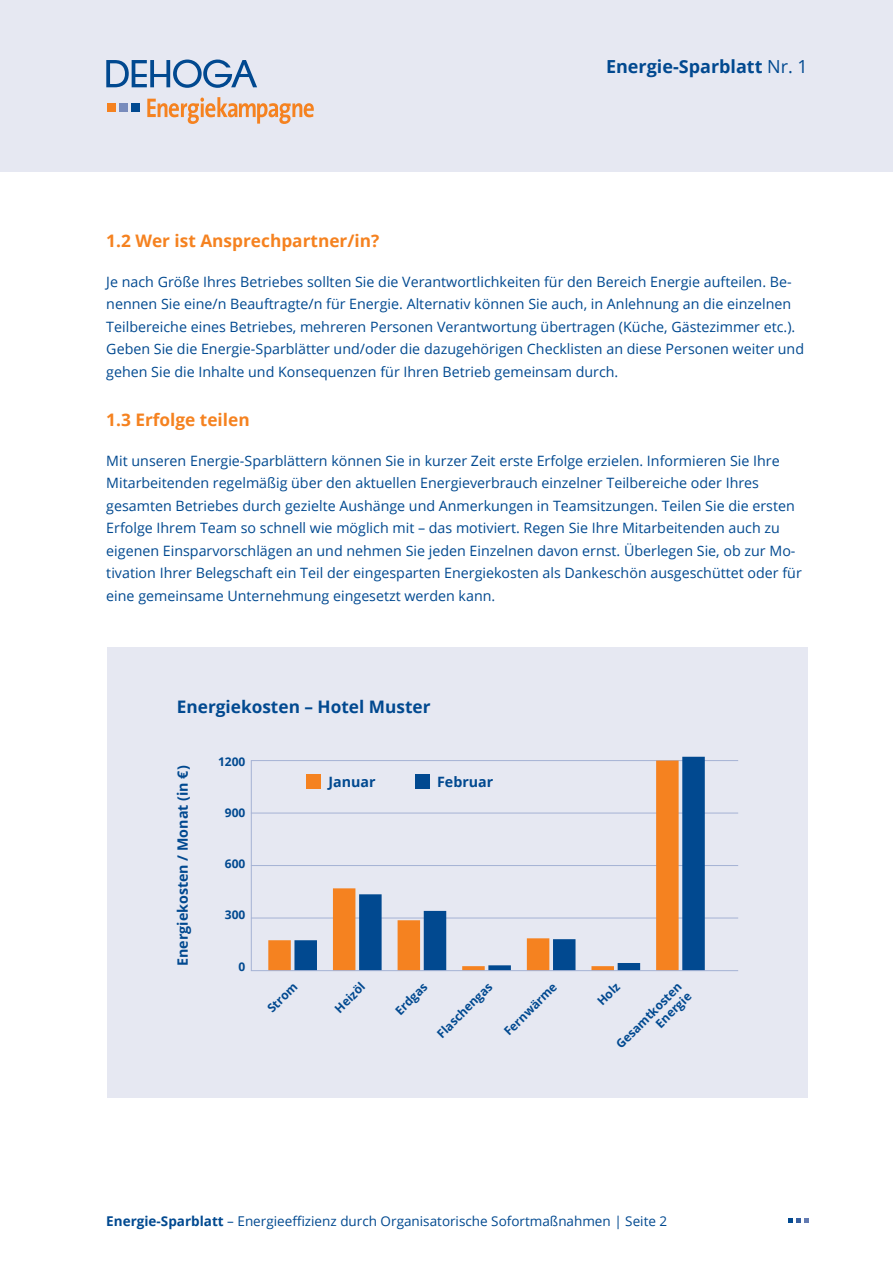
<style>
.page{position:relative;width:893px;height:1263px;background:#fff}
.page>*{position:absolute;margin:0;border:0;box-sizing:border-box;transform-origin:0 0}
.t1{font:700 18px "Open Sans";color:#014990}
.Headline_3{font:700 17.25px "Open Sans";color:#f58220}
.t2{font:700 17.25px "Open Sans";color:#014990}
.Fliesstext{font:14.25px/22.5px "Open Sans";color:#014990}
.t3{font:700 14.25px "Open Sans";color:#014990}
.t4{font:13.5px "Open Sans";color:#014990}
.t5{font:700 12px/13.5px "Open Sans";color:#014990;text-align:right}
.s1{font-weight:400}
.s2{font-weight:700}
</style>
<div class="page">
<div style="left:0;top:0;width:893px;height:171px;background:#e6e8f2"></div>
<svg style="left:106px;top:60px;width:151px;height:28px"></svg>
<div style="left:132px;top:103px;width:8px;height:8px;background:#014990"></div>
<div style="left:119px;top:103px;width:8px;height:8px;background:#788bbc"></div>
<div style="left:107px;top:103px;width:8px;height:8px;background:#f58220"></div>
<svg style="left:147px;top:97px;width:167px;height:27px"></svg>
<svg style="left:788px;top:1218px;width:20px;height:4px"></svg>
<div style="left:107px;top:647px;width:701px;height:451px;background:#e6e8f2"></div>
<svg style="left:251px;top:760px;width:488px;height:211px"></svg>
<p class="t1" style="left:606px;top:54px;width:203px">Energie-Sparblatt <span class="s1">Nr. 1</span></p>
<p class="Headline_3" style="left:106px;top:229px;width:275px">1.2 Wer ist Ansprechpartner/in?</p>
<p class="Fliesstext" style="left:106px;top:270px;width:699px">Je nach Größe Ihres Betriebes sollten Sie die Verantwortlichkeiten für den Bereich Energie aufteilen. Be&shy;nennen Sie eine/n Beauftragte/n für Energie. Alternativ können Sie auch, in Anlehnung an die einzelnen Teilbereiche eines Betriebes, mehreren Personen Verantwortung übertragen (Küche, Gästezimmer etc.).<br>Geben Sie die Energie-Sparblätter und/oder die dazugehörigen Checklisten an diese Personen weiter und gehen Sie die Inhalte und Konsequenzen für Ihren Betrieb gemeinsam durch.</p>
<p class="Headline_3" style="left:106px;top:408px;width:145px">1.3 Erfolge teilen</p>
<p class="Fliesstext" style="left:106px;top:449px;width:697px">Mit unseren Energie-Sparblättern können Sie in kurzer Zeit erste Erfolge erzielen. Informieren Sie Ihre Mitarbeitenden regelmäßig über den aktuellen Energieverbrauch einzelner Teilbereiche oder Ihres gesamten Betriebes durch gezielte Aushänge und Anmerkungen in Teamsitzungen. Teilen Sie die ersten Erfolge Ihrem Team so schnell wie möglich mit – das motiviert. Regen Sie Ihre Mitarbeitenden auch zu eigenen Einsparvorschlägen an und nehmen Sie jeden Einzelnen davon ernst. Überlegen Sie, ob zur Mo&shy;tivation Ihrer Belegschaft ein Teil der eingesparten Energiekosten als Dankeschön ausgeschüttet oder für eine gemeinsame Unternehmung eingesetzt werden kann.</p>
<p class="t2" style="left:177px;top:694px;width:255px">Energiekosten – Hotel Muster</p>
<p class="t3" style="left:172px;top:966px;width:202px;rotate:-90deg">Energiekosten / Monat (in €)</p>
<p class="t5" style="left:218px;top:754px;width:29px">1200</p>
<p class="t5" style="left:225px;top:805px;width:22px">900</p>
<p class="t5" style="left:225px;top:857px;width:22px">600</p>
<p class="t5" style="left:225px;top:908px;width:22px">300</p>
<p class="t5" style="left:239px;top:959px;width:8px">0</p>
<p class="t5" style="left:264px;top:1005px;width:38px;rotate:-45deg">Strom</p>
<p class="t3" style="left:329px;top:772px;width:49px">Januar</p>
<p class="t3" style="left:437px;top:772px;width:58px">Februar</p>
<p class="t5" style="left:332px;top:1005px;width:38px;rotate:-45deg">Heizöl</p>
<p class="t5" style="left:392px;top:1008px;width:41px;rotate:-45deg">Erdgas</p>
<p class="t5" style="left:434px;top:1031px;width:74px;rotate:-45deg">Flaschengas</p>
<p class="t5" style="left:501px;top:1028px;width:70px;rotate:-45deg">Fernwärme</p>
<p class="t5" style="left:594px;top:998px;width:28px;rotate:-45deg">Holz</p>
<p class="t5" style="left:613px;top:1041px;width:89px;rotate:-45deg">Gesamtkosten<br>Energie</p>
<p class="t4" style="left:106px;top:1211px;width:562px"><span class="s2">Energie-Sparblatt</span> – Energieeffizienz durch Organisatorische Sofortmaßnahmen | Seite 2</p>
</div>
